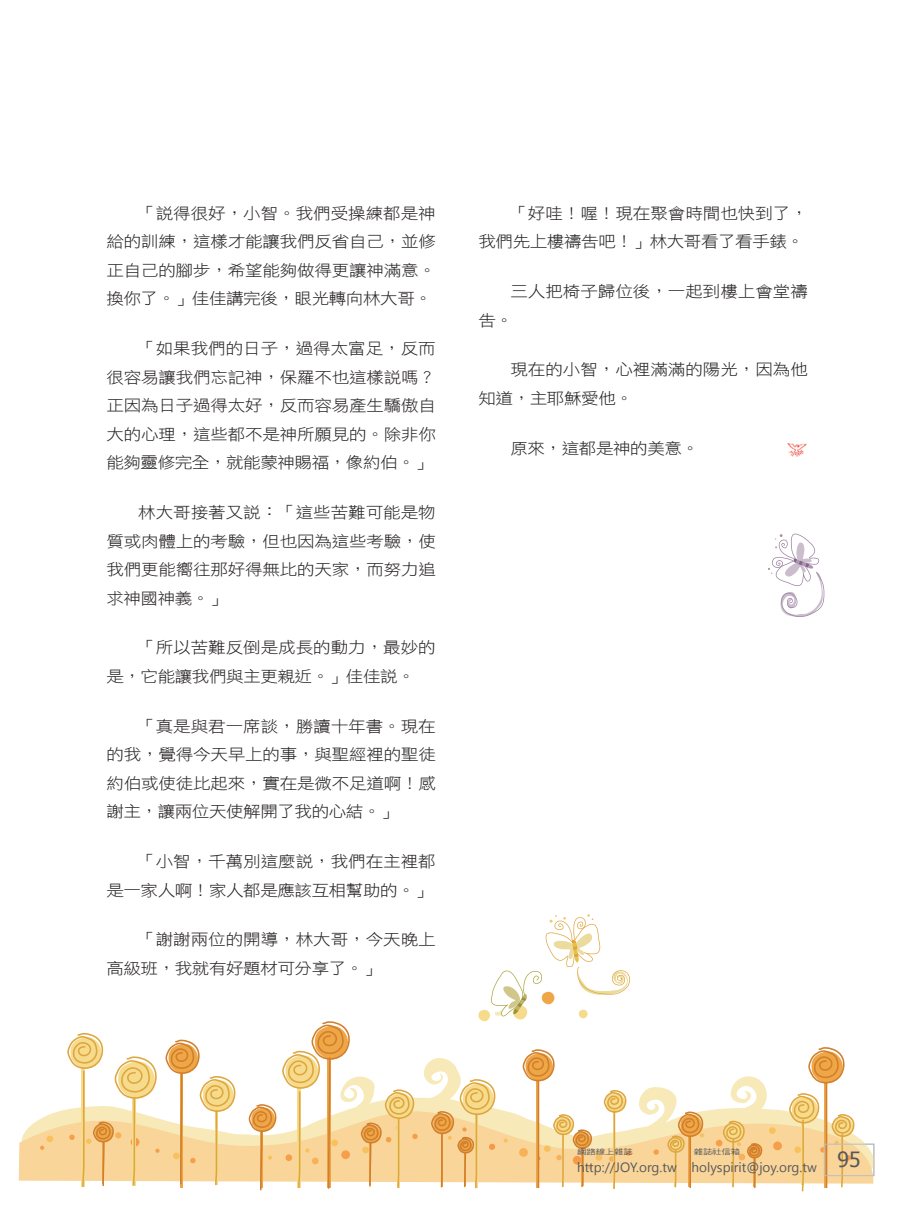
<style>
.page{position:relative;width:906px;height:1217px;background:#fff}
.page>*{position:absolute;margin:0;border:0;box-sizing:border-box;transform-origin:0 0}
.t1{font:21px "Tahoma";color:#57585a}
.t2{font:15.75px/28.5px "DF Hei W3 WIN BF";letter-spacing:-.01em;color:#231f20;text-align:justify;scale:1.11 1}
.t3{font:13.5px "Segoe UI";color:#57585a}
.t4{font:7.5px "DF Hei W5 WIN BF";letter-spacing:-.015em;color:#57585a;scale:1.25 1}
</style>
<div class="page">
<img style="left:787px;top:443px;width:20px;height:13px">
<svg style="left:19px;top:1091px;width:855px;height:92px;fill:#f9d59a"></svg>
<svg style="left:40px;top:1135px;width:13px;height:14px"></svg>
<hr style="left:180px;top:1067px;width:2px;height:120px;background:#eea647">
<hr style="left:732px;top:1138px;width:2px;height:48px;background:#dfa63f">
<svg style="left:67px;top:1032px;width:92px;height:154px"></svg>
<hr style="left:753px;top:1155px;width:1px;height:31px;background:#eea647">
<svg style="left:165px;top:1039px;width:71px;height:145px"></svg>
<hr style="left:824px;top:1075px;width:2px;height:111px;background:#eea647">
<svg style="left:808px;top:1047px;width:37px;height:38px"></svg>
<svg style="left:723px;top:1076px;width:46px;height:38px"></svg>
<svg style="left:768px;top:1126px;width:8px;height:7px"></svg>
<svg style="left:772px;top:1141px;width:10px;height:8px"></svg>
<svg style="left:715px;top:1120px;width:47px;height:39px;background:#f1c882"></svg>
<svg style="left:788px;top:1092px;width:67px;height:99px"></svg>
<hr style="left:754px;top:1156px;width:1px;height:31px;background:#d27f2c">
<hr style="left:825px;top:1082px;width:2px;height:105px;background:#d27f2c">
<svg style="left:248px;top:914px;width:456px;height:275px"></svg>
<svg style="left:768px;top:533px;width:56px;height:84px"></svg>
<div style="left:824px;top:1143px;width:50px;height:32px;border:1px solid #bcbdc0"></div>
<p class="t2" style="left:106px;top:199px;width:298px;text-indent:32px">「說得很好，小智。我們受操練都是神給的訓練，這樣才能讓我們反省自己，並修正自己的腳步，希望能夠做得更讓神滿意。換你了。」佳佳講完後，眼光轉向林大哥。</p>
<p class="t2" style="left:106px;top:334px;width:298px;text-indent:32px">「如果我們的日子，過得太富足，反而很容易讓我們忘記神，保羅不也這樣說嗎？正因為日子過得太好，反而容易產生驕傲自大的心理，這些都不是神所願見的。除非你能夠靈修完全，就能蒙神賜福，像約伯。」</p>
<p class="t2" style="left:106px;top:498px;width:298px;text-indent:32px">林大哥接著又說：「這些苦難可能是物質或肉體上的考驗，但也因為這些考驗，使我們更能嚮往那好得無比的天家，而努力追求神國神義。」</p>
<p class="t2" style="left:106px;top:633px;width:298px;text-indent:32px">「所以苦難反倒是成長的動力，最妙的是，它能讓我們與主更親近。」佳佳說。</p>
<p class="t2" style="left:106px;top:711px;width:298px;text-indent:32px">「真是與君一席談，勝讀十年書。現在的我，覺得今天早上的事，與聖經裡的聖徒約伯或使徒比起來，實在是微不足道啊！感謝主，讓兩位天使解開了我的心結。」</p>
<p class="t2" style="left:106px;top:846px;width:298px;text-align:right">「小智，千萬別這麼說，我們在主裡都<br>是一家人啊！家人都是應該互相幫助的。」</p>
<p class="t2" style="left:106px;top:925px;width:298px;text-indent:32px">「謝謝兩位的開導，林大哥，今天晚上高級班，我就有好題材可分享了。」</p>
<p class="t2" style="left:478px;top:199px;width:298px;text-align:right">「好哇！喔！現在聚會時間也快到了，<br>我們先上樓禱告吧！」林大哥看了看手錶。</p>
<p class="t2" style="left:478px;top:277px;width:298px;text-indent:32px">三人把椅子歸位後，一起到樓上會堂禱告。</p>
<p class="t2" style="left:478px;top:355px;width:298px;text-indent:32px">現在的小智，心裡滿滿的陽光，因為他知道，主耶穌愛他。</p>
<p class="t2" style="left:510px;top:433px;width:171px">原來，這都是神的美意。</p>
<p class="t4" style="left:577px;top:1147px;width:46px">網路線上雜誌</p>
<p class="t4" style="left:694px;top:1147px;width:39px">雜誌社信箱</p>
<p class="t3" style="left:577px;top:1157px;width:241px">http://JOY.org.tw holyspirit@joy.org.tw</p>
<p class="t1" style="left:837px;top:1144px;width:24px">95</p>
</div>
